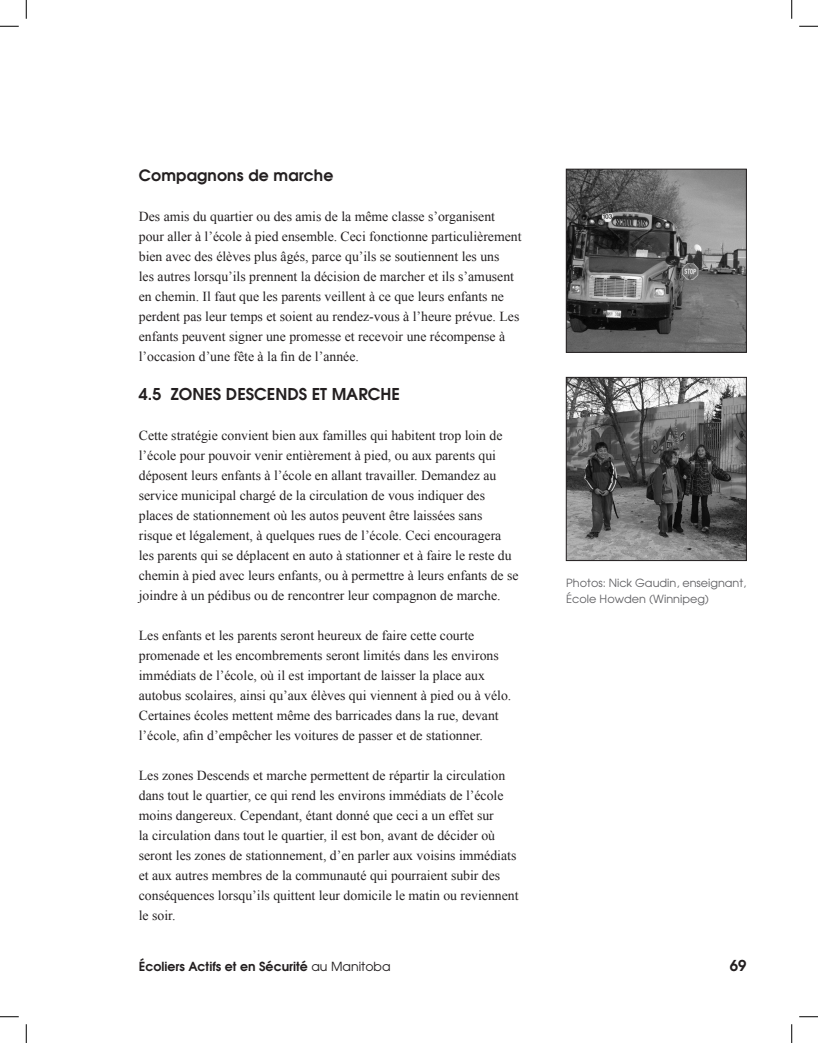
<style>
.page{position:relative;width:818px;height:1043px;background:#fff}
.page>*{position:absolute;margin:0;border:0;box-sizing:border-box;transform-origin:0 0}
.t1{font:600 16.25px "Avant Garde";color:#231f20}
.subhead1{font:600 15.62px "Avant Garde";letter-spacing:.01em;color:#231f20}
.t2{font:600 15px "Avant Garde";color:#231f20}
.Body{font:13.75px/20px "Times New Roman";color:#231f20}
.t3{font:600 12.5px "Avant Garde";color:#231f20}
.inset_no_lines{font:11.25px/16.2px "Avant Garde";color:#636366}
.s1{font-weight:400}
</style>
<div class="page">
<img style="left:568px;top:171px;width:176px;height:179px">
<div style="left:566px;top:169px;width:180px;height:183px;border:1px solid #231f20"></div>
<img style="left:568px;top:379px;width:176px;height:180px">
<div style="left:566px;top:377px;width:180px;height:184px;border:1px solid #231f20"></div>
<svg style="left:0;top:25px;width:19px;height:2px"></svg>
<svg style="left:799px;top:25px;width:19px;height:2px"></svg>
<svg style="left:0;top:1016px;width:19px;height:1px"></svg>
<svg style="left:799px;top:1016px;width:19px;height:1px"></svg>
<svg style="left:25px;top:0;width:2px;height:19px"></svg>
<svg style="left:25px;top:1024px;width:2px;height:18px"></svg>
<svg style="left:791px;top:0;width:1px;height:19px"></svg>
<svg style="left:791px;top:1024px;width:1px;height:18px"></svg>
<p class="subhead1" style="left:139px;top:165px;width:196px">Compagnons de marche</p>
<p class="Body" style="left:139px;top:206px;width:384px">Des amis du quartier ou des amis de la même classe s’organisent pour aller à l’école à pied ensemble. Ceci fonctionne particulièrement bien avec des élèves plus âgés, parce qu’ils se soutiennent les uns<br>les autres lorsqu’ils prennent la décision de marcher et ils s’amusent en chemin. Il faut que les parents veillent à ce que leurs enfants ne perdent pas leur temps et soient au rendez-vous à l’heure prévue. Les enfants peuvent signer une promesse et recevoir une récompense à l’occasion d’une fête à la fin de l’année.</p>
<p class="t1" style="left:139px;top:383px;width:262px">4.5 ZONES DESCENDS ET MARCHE</p>
<p class="Body" style="left:139px;top:425px;width:381px">Cette stratégie convient bien aux familles qui habitent trop loin de l’école pour pouvoir venir entièrement à pied, ou aux parents qui déposent leurs enfants à l’école en allant travailler. Demandez au service municipal chargé de la circulation de vous indiquer des places de stationnement où les autos peuvent être laissées sans risque et légalement, à quelques rues de l’école. Ceci encouragera les parents qui se déplacent en auto à stationner et à faire le reste du chemin à pied avec leurs enfants, ou à permettre à leurs enfants de se joindre à un pédibus ou de rencontrer leur compagnon de marche.</p>
<p class="Body" style="left:139px;top:625px;width:374px">Les enfants et les parents seront heureux de faire cette courte promenade et les encombrements seront limités dans les environs immédiats de l’école, où il est important de laisser la place aux autobus scolaires, ainsi qu’aux élèves qui viennent à pied ou à vélo.<br>Certaines écoles mettent même des barricades dans la rue, devant l’école, afin d’empêcher les voitures de passer et de stationner.</p>
<p class="Body" style="left:139px;top:765px;width:381px">Les zones Descends et marche permettent de répartir la circulation dans tout le quartier, ce qui rend les environs immédiats de l’école moins dangereux. Cependant, étant donné que ceci a un effet sur<br>la circulation dans tout le quartier, il est bon, avant de décider où seront les zones de stationnement, d’en parler aux voisins immédiats et aux autres membres de la communauté qui pourraient subir des conséquences lorsqu’ils quittent leur domicile le matin ou reviennent le soir.</p>
<p class="inset_no_lines" style="left:566px;top:574px;width:182px">Photos: Nick Gaudin, enseignant,<br>École Howden (Winnipeg)</p>
<p class="t3" style="left:139px;top:957px;width:253px">Écoliers Actifs et en Sécurité <span class="s1">au Manitoba</span></p>
<p class="t2" style="left:729px;top:955px;width:18px">69</p>
</div>
